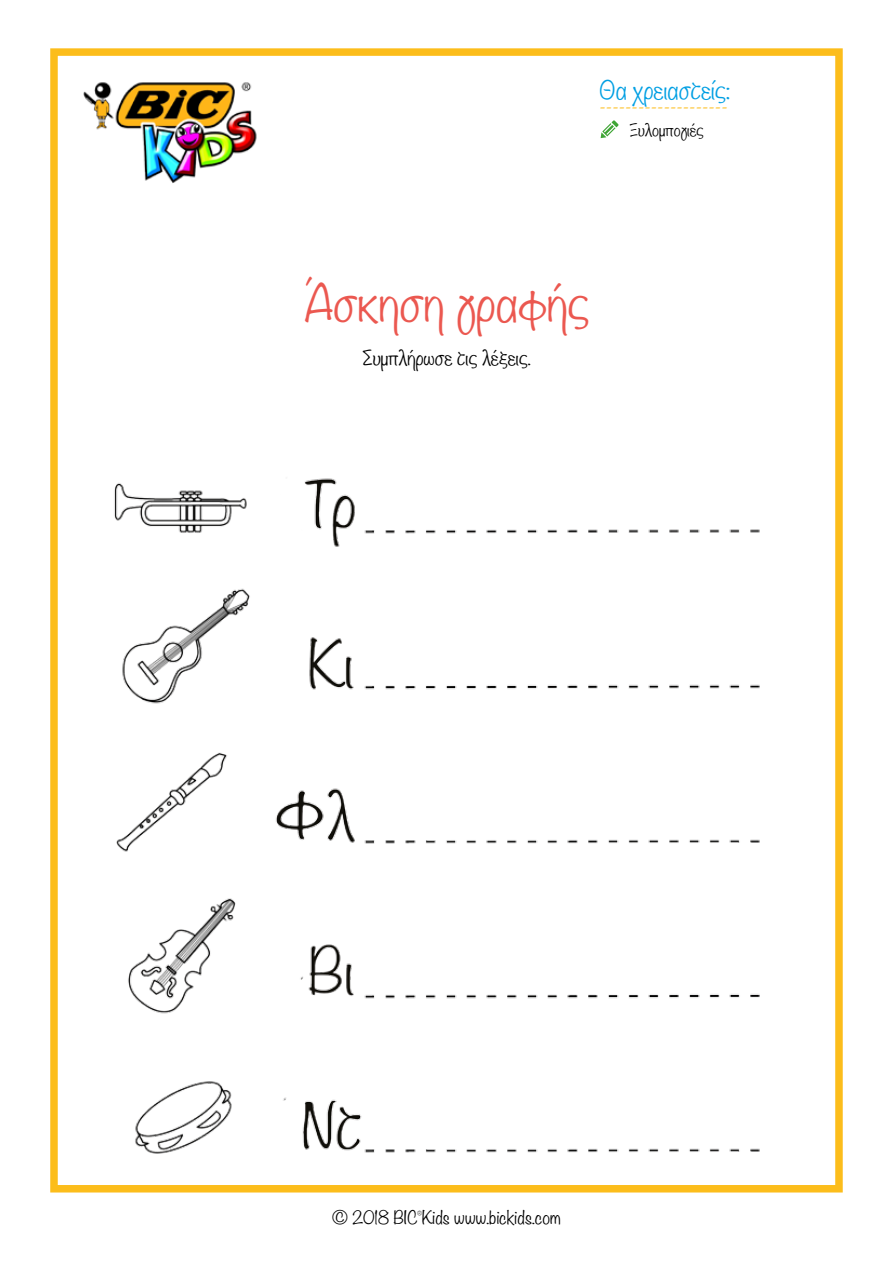
<style>
.page{position:relative;width:893px;height:1263px;background:#fff}
.page>*{position:absolute;margin:0;border:0;box-sizing:border-box;transform-origin:0 0}
.t1{font:300 45px "Noteworthy";color:#eb5850}
.t2{font:300 22.5px "Noteworthy";color:#009fe3}
.t3{font:18px "Minion Pro";color:#fcbd1b}
.t4{font:300 18px "Noteworthy";color:#000}
.t5{font:300 16.5px "Noteworthy";color:#000}
.t6{font:300 15px "Noteworthy";color:#000}
</style>
<div class="page">
<div style="left:50px;top:48px;width:793px;height:1144px;border:8px solid #fcbd1b"></div>
<img style="left:83px;top:82px;width:174px;height:101px">
<svg style="left:601px;top:120px;width:18px;height:18px"></svg>
<img style="left:114px;top:478px;width:646px;height:676px">
<h2 class="t2" style="left:600px;top:70px;width:132px">Θα χρειαστείς:</h2>
<p class="t3" style="left:600px;top:94px;width:130px">--------------------</p>
<p class="t6" style="left:629px;top:117px;width:76px">Ξυλομπογιές</p>
<h1 class="t1" style="left:303px;top:263px;width:287px">Άσκηση γραφής</h1>
<p class="t4" style="left:362px;top:342px;width:170px">Συμπλήρωσε τις λέξεις.</p>
<p class="t5" style="left:332px;top:1203px;width:230px">© 2018 BIC<sup>®</sup>Kids www.bickids.com</p>
</div>
